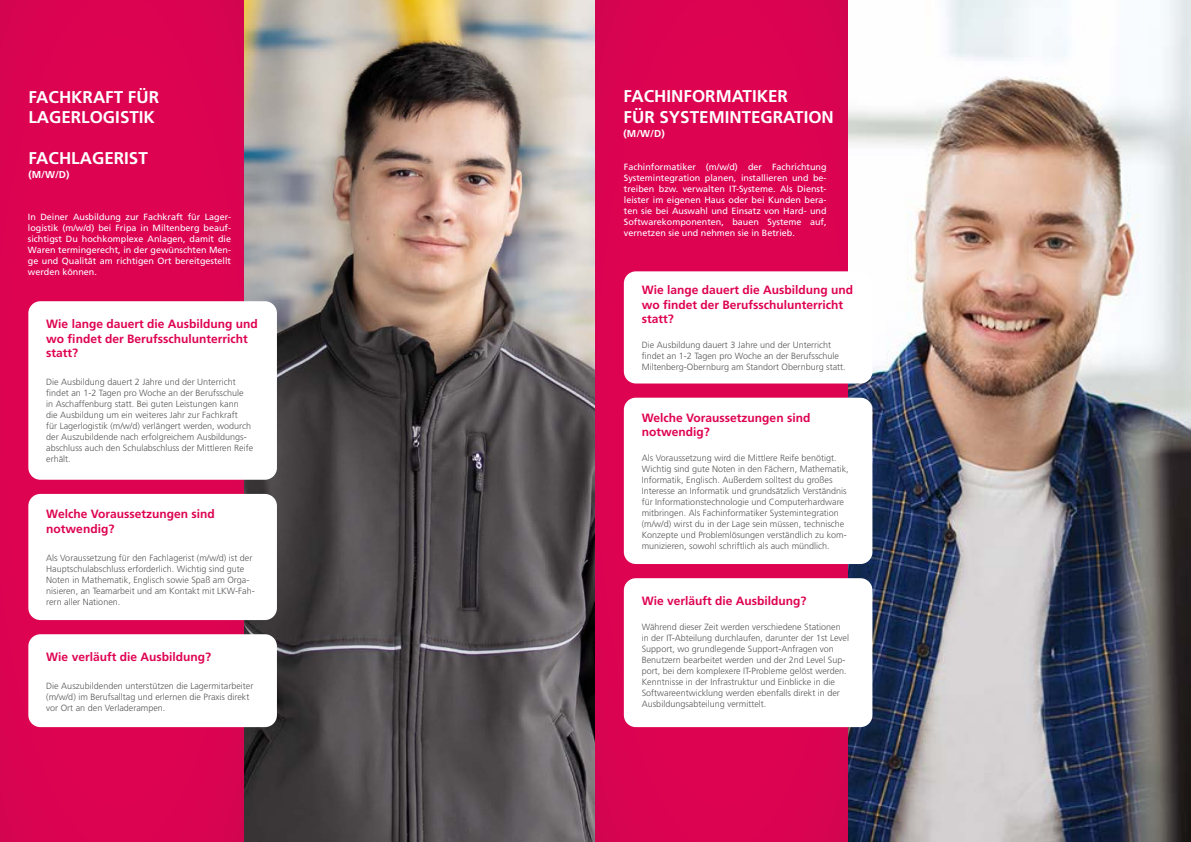
<style>
.page{position:relative;width:1191px;height:842px;background:#fff}
.page>*{position:absolute;margin:0;border:0;box-sizing:border-box;transform-origin:0 0}
.t1{font:700 17px/20.4px "Frutiger LT Std";color:#fff}
.t2{font:700 12px/14.4px "Frutiger LT Std";color:#de0351}
.t3{font:700 10px "Frutiger LT Std";color:#fff}
.t4{font:300 9px/11px "Frutiger LT Std";color:#575756}
.t5{font:9px/11px "Frutiger LT Std";color:#fff;text-align:justify}
</style>
<div class="page">
<img style="left:244px;top:0;width:947px;height:842px">
<div style="left:0;top:0;width:244px;height:842px;background:#dd0351"></div>
<div style="left:28px;top:301px;width:249px;height:179px;background:#fff;border-radius:12px"></div>
<div style="left:28px;top:634px;width:249px;height:93px;background:#fff;border-radius:12px"></div>
<div style="left:28px;top:494px;width:249px;height:126px;background:#fff;border-radius:12px"></div>
<img style="left:848px;top:0;width:99px;height:842px">
<div style="left:595px;top:0;width:253px;height:842px;background:#dc0351"></div>
<div style="left:624px;top:271px;width:248px;height:112px;background:#fff;border-radius:12px"></div>
<div style="left:624px;top:578px;width:248px;height:149px;background:#fff;border-radius:12px"></div>
<div style="left:624px;top:398px;width:248px;height:166px;background:#fff;border-radius:12px"></div>
<h1 class="t1" style="left:28px;top:87px;width:132px">FACHKRAFT FÜR<br>LAGERLOGISTIK</h1>
<h1 class="t1" style="left:28px;top:148px;width:121px">FACHLAGERIST</h1>
<p class="t3" style="left:28px;top:169px;width:43px">(M/W/D)</p>
<p class="t5" style="left:28px;top:212px;width:205px">In Deiner Ausbildung zur Fachkraft für Lager&shy;logistik (m/w/d) bei Fripa in Miltenberg beauf&shy;sichtigst Du hochkomplexe Anlagen, damit die Waren termingerecht, in der gewünschten Men&shy;ge und Qualität am richtigen Ort bereitgestellt werden können.</p>
<h2 class="t2" style="left:46px;top:317px;width:213px">Wie lange dauert die Ausbildung und wo findet der Berufsschulunterricht statt?</h2>
<p class="t4" style="left:46px;top:377px;width:208px">Die Ausbildung dauert 2 Jahre und der Unterricht findet an 1-2 Tagen pro Woche an der Berufsschule<br>in Aschaffenburg statt. Bei guten Leistungen kann<br>die Ausbildung um ein weiteres Jahr zur Fachkraft<br>für Lagerlogistik (m/w/d) verlängert werden, wodurch der Auszubildende nach erfolgreichem Ausbildungs&shy;abschluss auch den Schulabschluss der Mittleren Reife erhält.</p>
<h2 class="t2" style="left:46px;top:507px;width:170px">Welche Voraussetzungen sind notwendig?</h2>
<p class="t4" style="left:46px;top:552px;width:210px">Als Voraussetzung für den Fachlagerist (m/w/d) ist der Hauptschulabschluss erforderlich. Wichtig sind gute Noten in Mathematik, Englisch sowie Spaß am Orga&shy;nisieren, an Teamarbeit und am Kontakt mit LKW-Fah&shy;rern aller Nationen.</p>
<h2 class="t2" style="left:46px;top:650px;width:166px">Wie verläuft die Ausbildung?</h2>
<p class="t4" style="left:46px;top:681px;width:209px">Die Auszubildenden unterstützen die Lagermitarbeiter (m/w/d) im Berufsalltag und erlernen die Praxis direkt vor Ort an den Verladerampen.</p>
<h1 class="t1" style="left:623px;top:86px;width:212px">FACHINFORMATIKER<br>FÜR SYSTEMINTEGRATION</h1>
<p class="t3" style="left:623px;top:128px;width:43px">(M/W/D)</p>
<p class="t5" style="left:624px;top:161px;width:204px">Fachinformatiker (m/w/d) der Fachrichtung Systemintegration planen, installieren und be&shy;treiben bzw. verwalten IT-Systeme. Als Dienst&shy;leister im eigenen Haus oder bei Kunden bera&shy;ten sie bei Auswahl und Einsatz von Hard- und Softwarekomponenten, bauen Systeme auf, vernetzen sie und nehmen sie in Betrieb.</p>
<h2 class="t2" style="left:642px;top:283px;width:213px">Wie lange dauert die Ausbildung und wo findet der Berufsschulunterricht statt?</h2>
<p class="t4" style="left:642px;top:339px;width:205px">Die Ausbildung dauert 3 Jahre und der Unterricht findet an 1-2 Tagen pro Woche an der Berufsschule<br>Miltenberg-Obernburg am Standort Obernburg statt.</p>
<h2 class="t2" style="left:642px;top:411px;width:170px">Welche Voraussetzungen sind notwendig?</h2>
<p class="t4" style="left:642px;top:453px;width:208px">Als Voraussetzung wird die Mittlere Reife benötigt.<br>Wichtig sind gute Noten in den Fächern, Mathematik, Informatik, Englisch. Außerdem solltest du großes Interesse an Informatik und grundsätzlich Verständnis für Informationstechnologie und Computerhardware mitbringen. Als Fachinformatiker Systemintegration (m/w/d) wirst du in der Lage sein müssen, technische Konzepte und Problemlösungen verständlich zu kom&shy;munizieren, sowohl schriftlich als auch mündlich.</p>
<h2 class="t2" style="left:642px;top:594px;width:166px">Wie verläuft die Ausbildung?</h2>
<p class="t4" style="left:642px;top:621px;width:209px">Während dieser Zeit werden verschiedene Stationen in der IT-Abteilung durchlaufen, darunter der 1st Level Support, wo grundlegende Support-Anfragen von Benutzern bearbeitet werden und der 2nd Level Sup&shy;port, bei dem komplexere IT-Probleme gelöst werden.<br>Kenntnisse in der Infrastruktur und Einblicke in die Softwareentwicklung werden ebenfalls direkt in der Ausbildungsabteilung vermittelt.</p>
</div>
